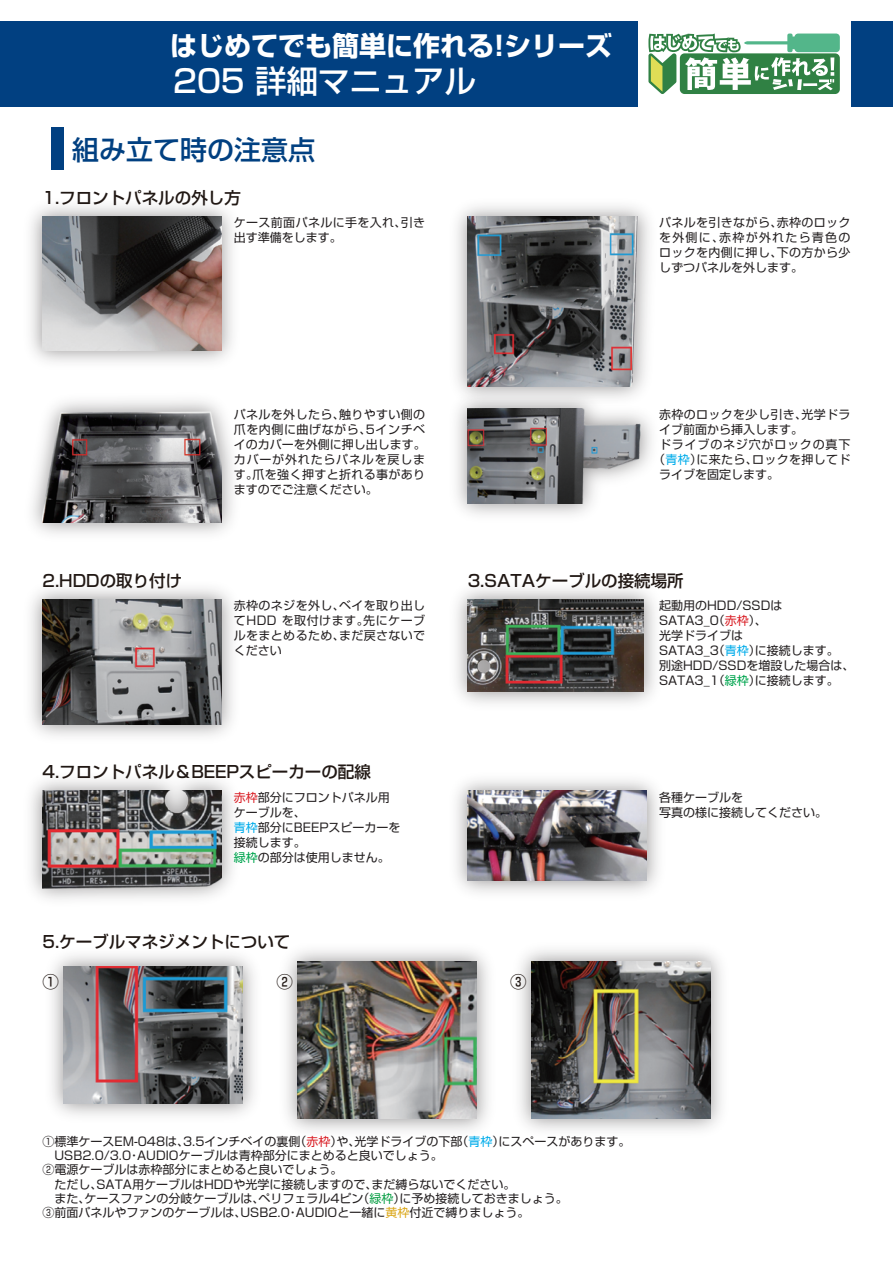
<style>
.page{position:relative;width:893px;height:1263px;background:#fff}
.page>*{position:absolute;margin:0;border:0;box-sizing:border-box;transform-origin:0 0}
.t1{font:500 31.5px "Shin Go Pro";color:#fff}
.t2{font:700 27px "Shin Go Pro";color:#fff}
.t3{font:500 27px "Shin Go Pro";color:#014081}
.t4{font:500 16.5px "Shin Go Pro";color:#211814}
.t5{font:12px/15px "Shin Go Pro";color:#231f20}
.t6{font:12px/15px "Shin Go Pro";letter-spacing:.03em;color:#231f20}
.t7{font:12px "Shin Go Pro";letter-spacing:.065em;color:#231f20}
.s1{color:#00acea}
.s2{color:#da2128}
.s3{color:#00a54f}
.s4{color:#0fa14a}
.s5{color:#dba81c}
</style>
<div class="page">
<div style="left:0;top:21px;width:893px;height:85px;background:#014081"></div>
<div style="left:638px;top:17px;width:212px;height:94px;background:#fff"></div>
<svg style="left:648px;top:34px;width:192px;height:60px"></svg>
<img style="left:520px;top:950px;width:202px;height:180px">
<img style="left:531px;top:961px;width:179px;height:157px">
<img style="left:286px;top:950px;width:203px;height:181px">
<img style="left:298px;top:961px;width:178px;height:157px">
<img style="left:52px;top:955px;width:202px;height:161px">
<img style="left:64px;top:966px;width:178px;height:137px">
<img style="left:456px;top:780px;width:202px;height:113px">
<img style="left:468px;top:791px;width:178px;height:90px">
<img style="left:31px;top:779px;width:202px;height:121px">
<img style="left:43px;top:791px;width:178px;height:97px">
<img style="left:456px;top:421px;width:199px;height:283px">
<img style="left:468px;top:600px;width:175px;height:91px">
<img style="left:31px;top:421px;width:202px;height:315px">
<img style="left:43px;top:600px;width:178px;height:124px">
<img style="left:468px;top:421px;width:175px;height:83px">
<img style="left:43px;top:421px;width:178px;height:102px">
<img style="left:456px;top:206px;width:194px;height:215px">
<img style="left:468px;top:217px;width:178px;height:169px">
<img style="left:30px;top:206px;width:203px;height:215px">
<img style="left:43px;top:217px;width:178px;height:133px">
<div style="left:51px;top:128px;width:13px;height:42px;background:#014081"></div>
<h2 class="t2" style="left:170px;top:25px;width:443px">はじめてでも簡単に作れる!シリーズ</h2>
<h1 class="t1" style="left:173px;top:56px;width:304px">205 詳細マニュアル</h1>
<h2 class="t3" style="left:72px;top:128px;width:244px">組み立て時の注意点</h2>
<h3 class="t4" style="left:43px;top:184px;width:200px">1.フロントパネルの外し方</h3>
<p class="t6" style="left:234px;top:214px;width:193px">ケース前面パネルに手を入れ、引き出す準備をします。</p>
<p class="t5" style="left:659px;top:214px;width:193px;text-align:justify">パネルを引きながら、赤枠のロックを外側に、赤枠が外れたら青色のロックを内側に押し、下の方から少しずつパネルを外します。</p>
<p class="t5" style="left:234px;top:405px;width:193px;text-align:justify">パネルを外したら、触りやすい側の爪を内側に曲げながら、5インチベイのカバーを外側に押し出します。カバーが外れたらパネルを戻します。爪を強く押すと折れる事がありますのでご注意ください。</p>
<p class="t6" style="left:659px;top:405px;width:193px">赤枠のロックを少し引き、光学ドラ</p>
<p class="t5" style="left:659px;top:420px;width:145px">イブ前面から挿入します。</p>
<p class="t7" style="left:659px;top:434px;width:193px">ドライブのネジ穴がロックの真下</p>
<p class="t6" style="left:653px;top:450px;width:199px">（<span class="s1">青枠</span>）に来たら、ロックを押してド</p>
<p class="t5" style="left:659px;top:465px;width:121px">ライブを固定します。</p>
<h3 class="t4" style="left:43px;top:567px;width:141px">2.HDDの取り付け</h3>
<h3 class="t4" style="left:468px;top:567px;width:218px">3.SATAケーブルの接続場所</h3>
<p class="t5" style="left:234px;top:597px;width:193px;text-align:justify">赤枠のネジを外し、ベイを取り出してHDD を取付けます。先にケーブルをまとめるため、まだ戻さないでください</p>
<p class="t5" style="left:659px;top:597px;width:197px">起動用のHDD/SSDは<br>SATA3_0（<span class="s2">赤枠</span>）、<br>光学ドライブは<br>SATA3_3（<span class="s1">青枠</span>）に接続します。<br>別途HDD/SSDを増設した場合は、<br>SATA3_1（<span class="s3">緑枠</span>）に接続します。</p>
<h3 class="t4" style="left:43px;top:758px;width:330px">4.フロントパネル＆BEEPスピーカーの配線</h3>
<p class="t5" style="left:234px;top:788px;width:168px"><span class="s2">赤枠</span>部分にフロントパネル用ケーブルを、<br><span class="s1">青枠</span>部分にBEEPスピーカーを接続します。<br><span class="s3">緑枠</span>の部分は使用しません。</p>
<h3 class="t4" style="left:43px;top:928px;width:249px">5.ケーブルマネジメントについて</h3>
<h3 class="t4" style="left:43px;top:968px;width:18px">①</h3>
<h3 class="t4" style="left:276px;top:968px;width:18px">②</h3>
<h3 class="t4" style="left:510px;top:968px;width:18px">③</h3>
<p class="t5" style="left:659px;top:788px;width:169px">各種ケーブルを<br>写真の様に接続してください。</p>
<p class="t5" style="left:43px;top:1133px;width:589px;line-height:14.2px">①標準ケースEM-048は、3.5インチベイの裏側（<span class="s2">赤枠</span>）や、光学ドライブの下部（<span class="s1">青枠</span>）にスペースがあります。　USB2.0/3.0・AUDIOケーブルは青枠部分にまとめると良いでしょう。<br>②電源ケーブルは赤枠部分にまとめると良いでしょう。<br>　ただし、SATA用ケーブルはHDDや光学に接続しますので、まだ縛らないでください。<br>　また、ケースファンの分岐ケーブルは、ペリフェラル4ピン（<span class="s4">緑枠</span>）に予め接続しておきましょう。<br>③前面パネルやファンのケーブルは、USB2.0・AUDIOと一緒に<span class="s5">黄枠</span>付近で縛りましょう。</p>
</div>
